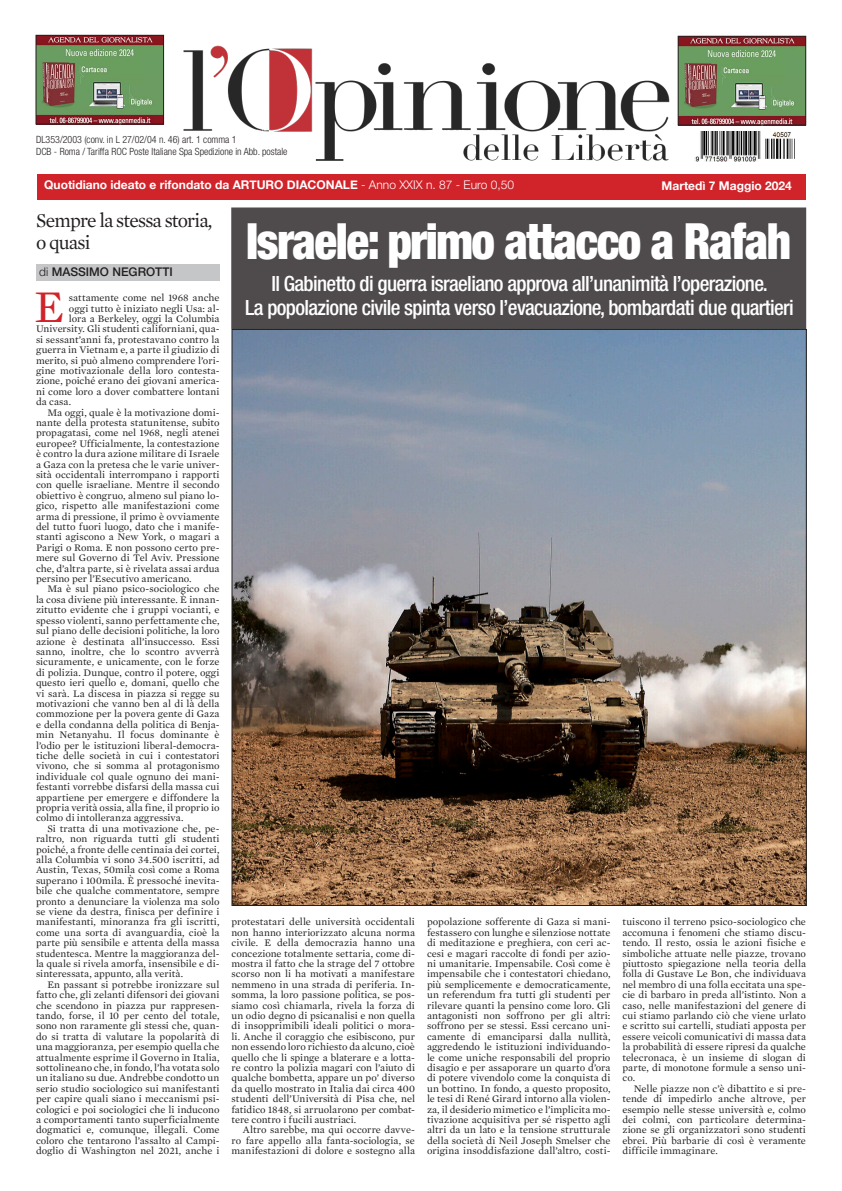
<style>
.page{position:relative;width:842px;height:1191px;background:#fff}
.page>*{position:absolute;margin:0;border:0;box-sizing:border-box;transform-origin:0 0}
.t1{font:900 condensed 50px "Helvetica Neue LT Std";letter-spacing:-.03em;color:#fff;scale:.94 1}
.t2{font:46.2px "Mercury Text G1";color:#d1232a}
.t3{font:500 condensed 21px "Helvetica Neue LT Std";letter-spacing:-.03em;color:#fff}
.t4{font:20px/22px "Mercury Text G1";letter-spacing:-.04em;color:#231f20}
.t5{font:700 12px "Helvetica Neue";color:#fff}
.t6{font:500 12px "Helvetica Neue";color:#231f20}
.t7{font:10.2px/10.4px "Mercury Text G1";color:#231f20;text-align:justify}
.t8{font:300 condensed 10px "Helvetica Neue LT Std";color:#231f20}
.s1{font-weight:300}
</style>
<div class="page">
<img style="left:38px;top:37px;width:124px;height:85px">
<div style="left:36px;top:35px;width:128px;height:89px;border:1px solid #231f20"></div>
<img style="left:183px;top:45px;width:487px;height:116px">
<div style="left:36px;top:174px;width:769px;height:25px;background:#d1232a"></div>
<div style="left:36px;top:264px;width:183px;height:16px;background:#c5c6c8"></div>
<img style="left:694px;top:132px;width:101px;height:30px">
<img style="left:680px;top:38px;width:124px;height:85px">
<div style="left:678px;top:36px;width:128px;height:89px;border:1px solid #231f20"></div>
<img style="left:233px;top:331px;width:572px;height:573px">
<div style="left:232px;top:208px;width:574px;height:120px;background:#4f4b4c"></div>
<div style="left:231px;top:207px;width:575px;height:122px;border:1px solid #231f20"></div>
<p class="t8" style="left:36px;top:134px;width:202px">DL353/2003 (conv. in L 27/02/04 n. 46) art. 1 comma 1</p>
<p class="t8" style="left:36px;top:146px;width:253px">DCB - Roma / Tariffa ROC Poste Italiane Spa Spedizione in Abb. postale</p>
<p class="t5" style="left:44px;top:177px;width:471px">Quotidiano ideato e rifondato da ARTURO DIACONALE <span class="s1">- Anno XXIX n. 87 - Euro 0,50</span></p>
<p class="t5" style="left:662px;top:178px;width:132px">Martedì 7 Maggio 2024</p>
<p class="t4" style="left:36px;top:210px;width:178px">Sempre la stessa storia, o quasi</p>
<p class="t6" style="left:39px;top:265px;width:135px"><span class="s1">di</span> MASSIMO NEGROTTI</p>
<p class="t2" style="left:34px;top:279px;width:31px">E</p>
<p class="t7" style="left:69px;top:293px;width:152px">sattamente come nel 1968 anche</p>
<p class="t7" style="left:69px;top:303px;width:152px">oggi tutto è iniziato negli Usa: al-</p>
<p class="t7" style="left:69px;top:313px;width:152px">lora a Berkeley, oggi la Columbia</p>
<p class="t7" style="left:36px;top:324px;width:185px">University. Gli studenti californiani, qua-</p>
<p class="t7" style="left:36px;top:334px;width:185px">si sessant’anni fa, protestavano contro la</p>
<p class="t7" style="left:36px;top:345px;width:185px">guerra in Vietnam e, a parte il giudizio di</p>
<p class="t7" style="left:36px;top:355px;width:185px">merito, si può almeno comprendere l’ori-</p>
<p class="t7" style="left:36px;top:365px;width:185px">gine motivazionale della loro contesta-</p>
<p class="t7" style="left:36px;top:376px;width:185px">zione, poiché erano dei giovani america-</p>
<p class="t7" style="left:36px;top:386px;width:185px">ni come loro a dover combattere lontani</p>
<p class="t7" style="left:36px;top:397px;width:37px">da casa.</p>
<p class="t7" style="left:36px;top:407px;width:185px;text-indent:11px">Ma oggi, quale è la motivazione domi&shy;nante della protesta statunitense, subito propagatasi, come nel 1968, negli atenei europee? Ufficialmente, la contestazione è contro la dura azione militare di Israele a Gaza con la pretesa che le varie univer&shy;sità occidentali interrompano i rapporti con quelle israeliane. Mentre il secondo obiettivo è congruo, almeno sul piano lo&shy;gico, rispetto alle manifestazioni come arma di pressione, il primo è ovviamente del tutto fuori luogo, dato che i manife&shy;stanti agiscono a New York, o magari a Parigi o Roma. E non possono certo pre&shy;mere sul Governo di Tel Aviv. Pressione che, d’altra parte, si è rivelata assai ardua persino per l’Esecutivo americano.</p>
<p class="t7" style="left:36px;top:584px;width:185px;text-indent:11px">Ma è sul piano psico-sociologico che la cosa diviene più interessante. È innan&shy;zitutto evidente che i gruppi vocianti, e spesso violenti, sanno perfettamente che, sul piano delle decisioni politiche, la loro azione è destinata all’insuccesso. Essi sanno, inoltre, che lo scontro avverrà sicuramente, e unicamente, con le forze di polizia. Dunque, contro il potere, oggi questo ieri quello e, domani, quello che vi sarà. La discesa in piazza si regge su motivazioni che vanno ben al di là della commozione per la povera gente di Gaza e della condanna della politica di Benja&shy;min Netanyahu. Il focus dominante è l’odio per le istituzioni liberal-democra&shy;tiche delle società in cui i contestatori vivono, che si somma al protagonismo individuale col quale ognuno dei mani&shy;festanti vorrebbe disfarsi della massa cui appartiene per emergere e diffondere la propria verità ossia, alla fine, il proprio io colmo di intolleranza aggressiva.</p>
<p class="t7" style="left:36px;top:823px;width:185px;text-indent:11px">Si tratta di una motivazione che, pe&shy;raltro, non riguarda tutti gli studenti poiché, a fronte delle centinaia dei cortei, alla Columbia vi sono 34.500 iscritti, ad Austin, Texas, 50mila così come a Roma superano i 100mila. È pressoché inevita&shy;bile che qualche commentatore, sempre pronto a denunciare la violenza ma solo se viene da destra, finisca per definire i manifestanti, minoranza fra gli iscritti, come una sorta di avanguardia, cioè la parte più sensibile e attenta della massa studentesca. Mentre la maggioranza del&shy;la quale si rivela amorfa, insensibile e di&shy;sinteressata, appunto, alla verità.</p>
<p class="t7" style="left:36px;top:979px;width:185px;text-indent:11px">En passant si potrebbe ironizzare sul fatto che, gli zelanti difensori dei giovani che scendono in piazza pur rappresen&shy;tando, forse, il 10 per cento del totale, sono non raramente gli stessi che, quan&shy;do si tratta di valutare la popolarità di una maggioranza, per esempio quella che attualmente esprime il Governo in Italia, sottolineano che, in fondo, l’ha votata solo un italiano su due. Andrebbe condotto un serio studio sociologico sui manifestanti per capire quali siano i meccanismi psi&shy;cologici e poi sociologici che li inducono a comportamenti tanto superficialmente dogmatici e, comunque, illegali. Come coloro che tentarono l’assalto al Campi&shy;doglio di Washington nel 2021, anche i</p>
<p class="t1" style="left:246px;top:210px;width:581px">Israele: primo attacco a Rafah</p>
<p class="t3" style="left:271px;top:271px;width:498px">Il Gabinetto di guerra israeliano approva all’unanimità l’operazione.</p>
<p class="t3" style="left:245px;top:295px;width:550px">La popolazione civile spinta verso l’evacuazione, bombardati due quartieri</p>
<p class="t7" style="left:231px;top:916px;width:185px">protestatari delle università occidentali non hanno interiorizzato alcuna norma civile. E della democrazia hanno una concezione totalmente settaria, come di&shy;mostra il fatto che la strage del 7 ottobre scorso non li ha motivati a manifestare nemmeno in una strada di periferia. In&shy;somma, la loro passione politica, se pos&shy;siamo così chiamarla, rivela la forza di un odio degno di psicanalisi e non quella di insopprimibili ideali politici o mora&shy;li. Anche il coraggio che esibiscono, pur non essendo loro richiesto da alcuno, cioè quello che li spinge a blaterare e a lotta&shy;re contro la polizia magari con l’aiuto di qualche bombetta, appare un po’ diverso da quello mostrato in Italia dai circa 400 studenti dell’Università di Pisa che, nel fatidico 1848, si arruolarono per combat&shy;tere contro i fucili austriaci.</p>
<p class="t7" style="left:231px;top:1124px;width:185px;text-indent:11px">Altro sarebbe, ma qui occorre davve&shy;ro fare appello alla fanta-sociologia, se manifestazioni di dolore e sostegno alla</p>
<p class="t7" style="left:427px;top:916px;width:185px">popolazione sofferente di Gaza si mani&shy;festassero con lunghe e silenziose nottate di meditazione e preghiera, con ceri ac&shy;cesi e magari raccolte di fondi per azio&shy;ni umanitarie. Impensabile. Così come è impensabile che i contestatori chiedano, più semplicemente e democraticamente, un referendum fra tutti gli studenti per rilevare quanti la pensino come loro. Gli antagonisti non soffrono per gli altri: soffrono per se stessi. Essi cercano uni&shy;camente di emanciparsi dalla nullità, aggredendo le istituzioni individuando&shy;le come uniche responsabili del proprio disagio e per assaporare un quarto d’ora di potere vivendolo come la conquista di un bottino. In fondo, a questo proposito, le tesi di René Girard intorno alla violen&shy;za, il desiderio mimetico e l’implicita mo&shy;tivazione acquisitiva per sé rispetto agli altri da un lato e la tensione strutturale della società di Neil Joseph Smelser che origina insoddisfazione dall’altro, costi-</p>
<p class="t7" style="left:622px;top:916px;width:185px">tuiscono il terreno psico-sociologico che accomuna i fenomeni che stiamo discu&shy;tendo. Il resto, ossia le azioni fisiche e simboliche attuate nelle piazze, trovano piuttosto spiegazione nella teoria della folla di Gustave Le Bon, che individuava nel membro di una folla eccitata una spe&shy;cie di barbaro in preda all’istinto. Non a caso, nelle manifestazioni del genere di cui stiamo parlando ciò che viene urlato e scritto sui cartelli, studiati apposta per essere veicoli comunicativi di massa data la probabilità di essere ripresi da qualche telecronaca, è un insieme di slogan di parte, di monotone formule a senso uni&shy;co.</p>
<p class="t7" style="left:622px;top:1083px;width:185px;text-indent:11px">Nelle piazze non c’è dibattito e si pre&shy;tende di impedirlo anche altrove, per esempio nelle stesse università e, colmo dei colmi, con particolare determina&shy;zione se gli organizzatori sono studenti ebrei. Più barbarie di così è veramente difficile immaginare.</p>
</div>
